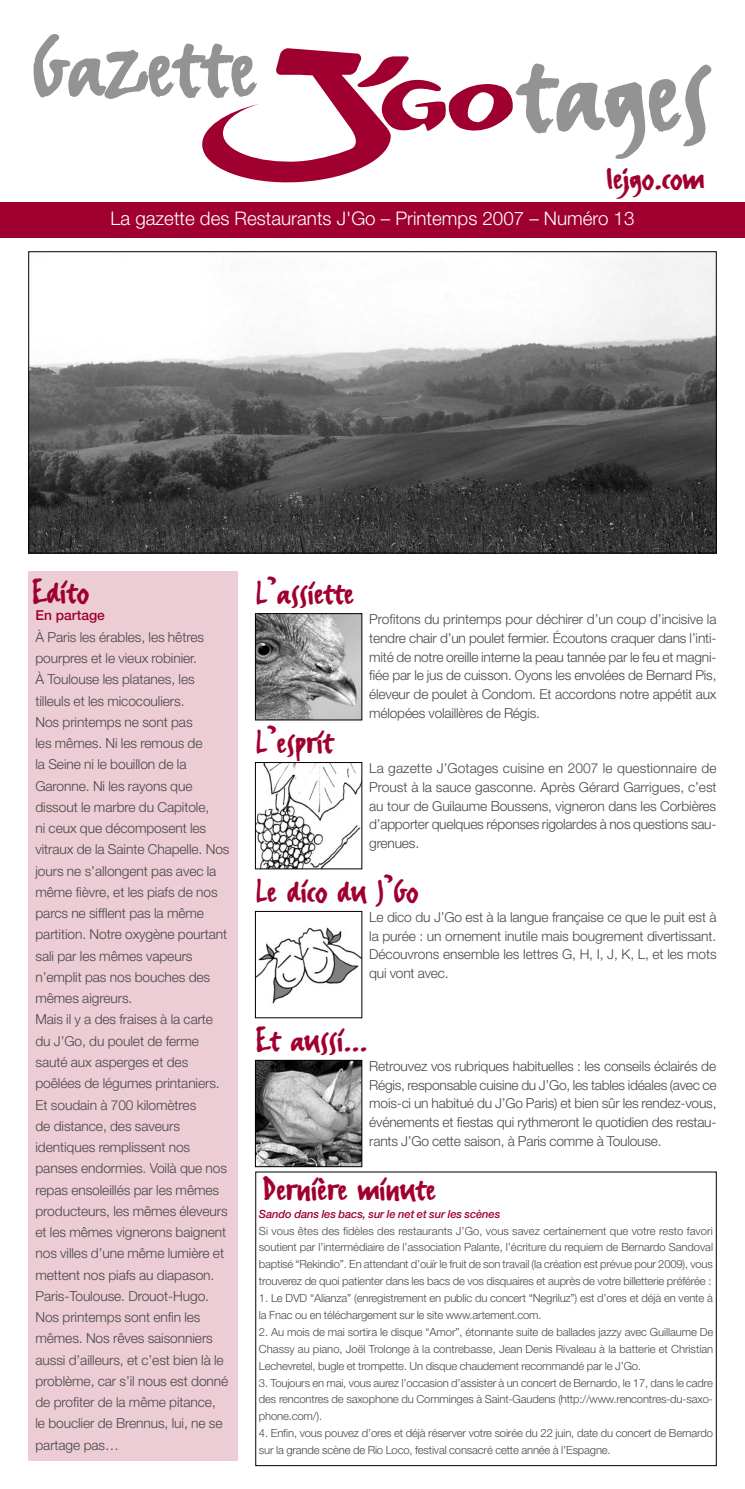
<style>
.page{position:relative;width:745px;height:1489px;background:#fff}
.page>*{position:absolute;margin:0;border:0;box-sizing:border-box;transform-origin:0 0}
.t1{font:37.5px "FF Erikrighthand";color:#a0002f}
.Body_Text_2{font:300 18.75px "Helvetica Neue";color:#fff}
.Corps_de_texte{font:300 13.75px/21.2px "Helvetica Neue";letter-spacing:-.005em;color:#484848;text-align:justify}
.Body_Text_2-2{font:500 13.75px "Helvetica Neue";color:#a0002f}
.t2{font:300 11.25px/16.9px "Helvetica Neue";letter-spacing:-.015em;color:#484848;text-align:justify}
.t3{font:italic 500 11.25px "Helvetica Neue";letter-spacing:-.015em;color:#a0002f}
</style>
<div class="page">
<div style="left:28px;top:570px;width:209px;height:890px;background:#ecccd5"></div>
<img style="left:30px;top:253px;width:684px;height:298px">
<svg style="left:34px;top:34px;width:677px;height:148px"></svg>
<div style="left:0;top:202px;width:744px;height:35px;background:#a0002f"></div>
<img style="left:257px;top:615px;width:103px;height:103px">
<div style="left:255px;top:613px;width:107px;height:107px;border:1px solid #000"></div>
<img style="left:257px;top:764px;width:103px;height:103px">
<div style="left:255px;top:762px;width:107px;height:107px;border:1px solid #000"></div>
<img style="left:257px;top:927px;width:103px;height:77px">
<div style="left:255px;top:911px;width:107px;height:107px;border:1px solid #000"></div>
<img style="left:257px;top:1061px;width:103px;height:103px">
<div style="left:255px;top:1059px;width:107px;height:107px;border:1px solid #000"></div>
<p class="t1" style="left:606px;top:156px;width:99px">lejgo.com</p>
<p class="Body_Text_2" style="left:110px;top:207px;width:525px">La gazette des Restaurants J'Go – Printemps 2007 – Numéro 13</p>
<p class="t1" style="left:32px;top:570px;width:59px">Edito</p>
<p class="Body_Text_2-2" style="left:35px;top:607px;width:71px">En partage</p>
<p class="Corps_de_texte" style="left:35px;top:626px;width:195px;text-align:left">À Paris les érables, les hêtres pourpres et le vieux robinier.<br>À Toulouse les platanes, les tilleuls et les micocouliers.<br>Nos printemps ne sont pas<br>les mêmes. Ni les remous de<br>la Seine ni le bouillon de la<br>Garonne. Ni les rayons que dissout le marbre du Capitole,<br>ni ceux que décomposent les vitraux de la Sainte Chapelle. Nos jours ne s’allongent pas avec la même fièvre, et les piafs de nos parcs ne sifflent pas la même partition. Notre oxygène pourtant sali par les mêmes vapeurs n’emplit pas nos bouches des mêmes aigreurs.</p>
<p class="Corps_de_texte" style="left:35px;top:1008px;width:194px;text-align:left">Mais il y a des fraises à la carte du J’Go, du poulet de ferme sauté aux asperges et des poêlées de légumes printaniers.<br>Et soudain à 700 kilomètres<br>de distance, des saveurs identiques remplissent nos panses endormies. Voilà que nos repas ensoleillés par les mêmes producteurs, les mêmes éleveurs et les mêmes vignerons baignent nos villes d’une même lumière et mettent nos piafs au diapason.<br>Paris-Toulouse. Drouot-Hugo.<br>Nos printemps sont enfin les mêmes. Nos rêves saisonniers aussi d’ailleurs, et c’est bien là le problème, car s’il nous est donné de profiter de la même pitance, le bouclier de Brennus, lui, ne se partage pas…</p>
<p class="t1" style="left:255px;top:570px;width:100px">L’assiette</p>
<p class="Corps_de_texte" style="left:369px;top:609px;width:348px;line-height:18.8px">Profitons du printemps pour déchirer d’un coup d’incisive la tendre chair d’un poulet fermier. Écoutons craquer dans l’inti&shy;mité de notre oreille interne la peau tannée par le feu et magni&shy;fiée par le jus de cuisson. Oyons les envolées de Bernard Pis, éleveur de poulet à Condom. Et accordons notre appétit aux mélopées volaillères de Régis.</p>
<p class="t1" style="left:255px;top:720px;width:80px">L’esprit</p>
<p class="Corps_de_texte" style="left:369px;top:758px;width:349px;line-height:18.8px">La gazette J’Gotages cuisine en 2007 le questionnaire de Proust à la sauce gasconne. Après Gérard Garrigues, c’est au tour de Guilaume Boussens, vigneron dans les Corbières d’apporter quelques réponses rigolardes à nos questions sau&shy;grenues.</p>
<p class="t1" style="left:255px;top:869px;width:164px">Le dico du J’Go</p>
<p class="Corps_de_texte" style="left:369px;top:907px;width:349px;line-height:18.8px">Le dico du J’Go est à la langue française ce que le puit est à la purée : un ornement inutile mais bougrement divertissant.<br>Découvrons ensemble les lettres G, H, I, J, K, L, et les mots qui vont avec.</p>
<p class="t1" style="left:255px;top:1018px;width:114px">Et aussi...</p>
<p class="Corps_de_texte" style="left:369px;top:1056px;width:348px;line-height:18.8px">Retrouvez vos rubriques habituelles : les conseils éclairés de Régis, responsable cuisine du J’Go, les tables idéales (avec ce mois-ci un habitué du J’Go Paris) et bien sûr les rendez-vous, événements et fiestas qui rythmeront le quotidien des restau&shy;rants J’Go cette saison, à Paris comme à Toulouse.</p>
<p class="t1" style="left:262px;top:1166px;width:174px">Dernière minute</p>
<p class="t3" style="left:259px;top:1206px;width:243px">Sando dans les bacs, sur le net et sur les scènes</p>
<p class="t2" style="left:259px;top:1221px;width:455px">Si vous êtes des fidèles des restaurants J’Go, vous savez certainement que votre resto favori soutient par l’intermédiaire de l’association Palante, l’écriture du requiem de Bernardo Sandoval baptisé “Rekindio”. En attendant d’ouïr le fruit de son travail (la création est prévue pour 2009), vous trouverez de quoi patienter dans les bacs de vos disquaires et auprès de votre billetterie préférée :</p>
<p class="t2" style="left:259px;top:1289px;width:455px">1. Le DVD “Alianza” (enregistrement en public du concert “Negriluz”) est d’ores et déjà en vente à la Fnac ou en téléchargement sur le site www.artement.com.</p>
<p class="t2" style="left:259px;top:1323px;width:455px">2. Au mois de mai sortira le disque “Amor”, étonnante suite de ballades jazzy avec Guillaume De Chassy au piano, Joël Trolonge à la contrebasse, Jean Denis Rivaleau à la batterie et Christian Lechevretel, bugle et trompette. Un disque chaudement recommandé par le J’Go.</p>
<p class="t2" style="left:259px;top:1373px;width:455px">3. Toujours en mai, vous aurez l’occasion d’assister à un concert de Bernardo, le 17, dans le cadre des rencontres de saxophone du Comminges à Saint-Gaudens (http://www.rencontres-du-saxo&shy;phone.com/).</p>
<p class="t2" style="left:259px;top:1424px;width:455px">4. Enfin, vous pouvez d’ores et déjà réserver votre soirée du 22 juin, date du concert de Bernardo sur la grande scène de Rio Loco, festival consacré cette année à l’Espagne.</p>
</div>
